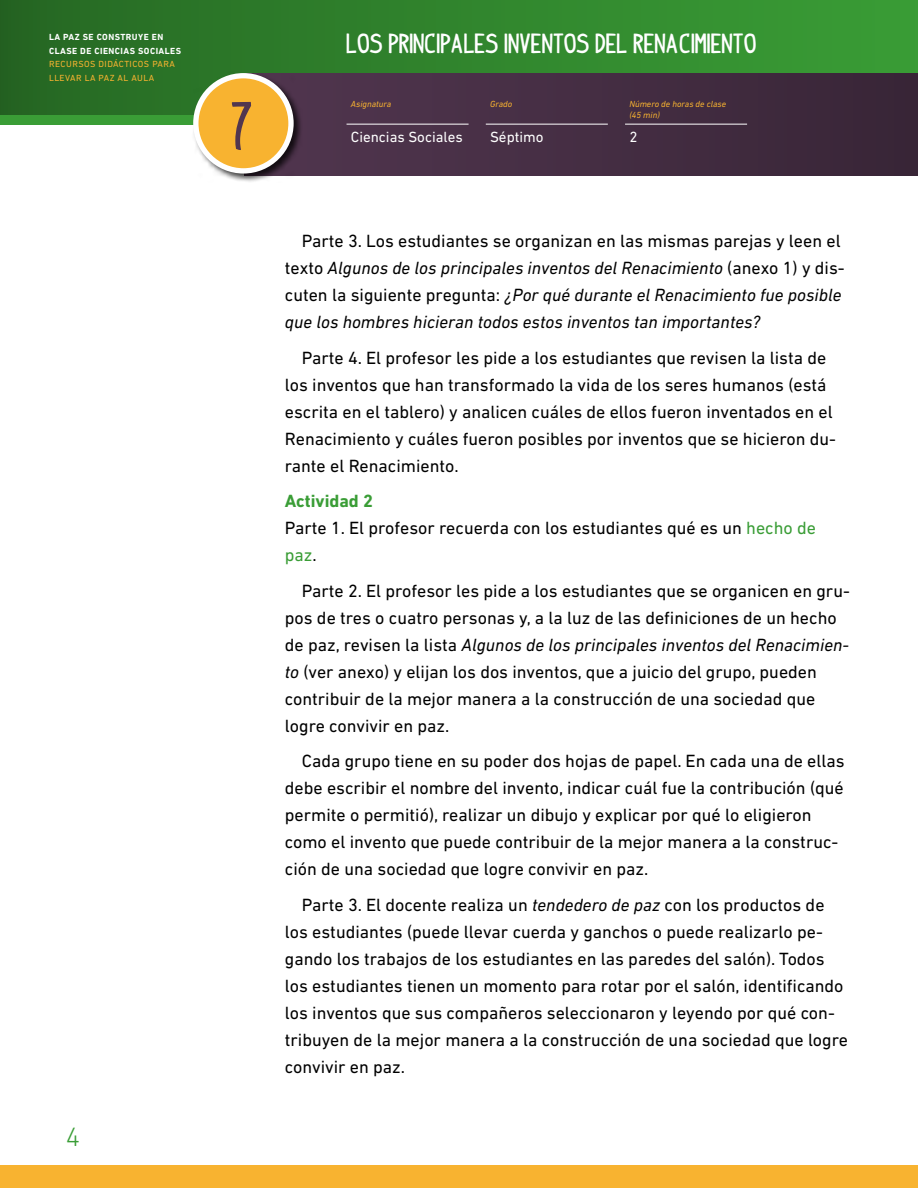
<style>
.page{position:relative;width:918px;height:1188px;background:#fff}
.page>*{position:absolute;margin:0;border:0;box-sizing:border-box;transform-origin:0 0}
.t1{font:700 51.9px "indypimp";color:#51364f}
.t2{font:300 27px "DIN Next LT Pro";color:#3a9d36}
.t3{font:700 21.3px "indypimp";color:#fff}
.P2{font:18px/27px "DIN Next LT Pro";color:#000}
.P2-2{font:italic 18px/27px "DIN Next LT Pro";color:#000}
.P1{font:18px/27px "DIN Next LT Pro";color:#000}
.t2-2{font:700 18px "DIN Next LT Pro";color:#3a9d36}
.t4{font:15px "DIN Next LT Pro";color:#fff}
.t5{font:italic 9px/10.8px "DIN Next LT Pro";color:#f8b330}
.t6{font:700 9px/13.5px "DIN Next LT Pro";letter-spacing:.05em;color:#fff}
.t7{font:9px/13.5px "DIN Next LT Pro";letter-spacing:.05em;color:#f8b330}
.s1{font-style:normal}
.s2{color:#3a9d36}
.s3{font-style:italic}
</style>
<div class="page">
<div style="left:0;top:0;width:918px;height:115px;background:linear-gradient(to right,#266823,#3a9f36)"></div>
<div style="left:0;top:1165px;width:918px;height:23px;background:#f8b330"></div>
<div style="left:243px;top:73px;width:675px;height:102px;background:#442d42"></div>
<hr style="left:347px;top:124px;width:122px;height:1px;background:#fff">
<hr style="left:486px;top:124px;width:122px;height:1px;background:#fff">
<hr style="left:625px;top:124px;width:122px;height:1px;background:#fff">
<div style="left:192px;top:71px;width:111px;height:112px;background:#000;opacity:.75"></div>
<div style="left:196px;top:76px;width:95px;height:95px;background:#f8b330;border-radius:50%"></div>
<div style="left:193px;top:73px;width:101px;height:101px;border:5px solid #fff;border-radius:50%"></div>
<p class="t6" style="left:49px;top:31px;width:134px">LA PAZ SE CONSTRUYE EN<br>CLASE DE CIENCIAS SOCIALES</p>
<p class="t7" style="left:49px;top:58px;width:127px">RECURSOS DIDÁCTICOS PARA<br>LLEVAR LA PAZ AL AULA</p>
<h2 class="t2" style="left:66px;top:1121px;width:16px">4</h2>
<h1 class="t1" style="left:232px;top:102px;width:25px">7</h1>
<p class="t3" style="left:347px;top:33px;width:411px">LOS PRINCIPALES INVENTOS DEL RENACIMIENTO</p>
<p class="t5" style="left:351px;top:99px;width:42px">Asignatura</p>
<p class="t4" style="left:351px;top:128px;width:113px">Ciencias Sociales</p>
<p class="t5" style="left:490px;top:99px;width:24px">Grado</p>
<p class="t4" style="left:490px;top:128px;width:55px">Séptimo</p>
<p class="t5" style="left:629px;top:99px;width:98px">Número de horas de clase (45 min)</p>
<p class="t4" style="left:629px;top:128px;width:10px">2</p>
<p class="P2-2" style="left:285px;top:228px;width:561px;text-indent:17px"><span class="s1">Parte 3. Los estudiantes se organizan en las mismas parejas y leen el texto</span> Algunos de los principales inventos del Renacimiento <span class="s1">(anexo 1) y dis&shy;cuten la siguiente pregunta:</span> ¿Por qué durante el Renacimiento fue posible que los hombres hicieran todos estos inventos tan importantes?</p>
<p class="P2" style="left:285px;top:344px;width:553px;text-indent:17px">Parte 4. El profesor les pide a los estudiantes que revisen la lista de los inventos que han transformado la vida de los seres humanos (está escrita en el tablero) y analicen cuáles de ellos fueron inventados en el Renacimiento y cuáles fueron posibles por inventos que se hicieron du&shy;rante el Renacimiento.</p>
<p class="t2-2" style="left:285px;top:491px;width:90px">Actividad 2</p>
<p class="P1" style="left:285px;top:515px;width:533px">Parte 1. El profesor recuerda con los estudiantes qué es un <span class="s2">hecho de paz</span>.</p>
<p class="P2" style="left:285px;top:577px;width:567px;text-indent:17px">Parte 2. El profesor les pide a los estudiantes que se organicen en gru&shy;pos de tres o cuatro personas y, a la luz de las definiciones de un hecho de paz, revisen la lista <span class="s3">Algunos de los principales inventos del Renacimien&shy;to</span> (ver anexo) y elijan los dos inventos, que a juicio del grupo, pueden contribuir de la mejor manera a la construcción de una sociedad que logre convivir en paz.</p>
<p class="P2" style="left:285px;top:748px;width:561px;text-indent:17px">Cada grupo tiene en su poder dos hojas de papel. En cada una de ellas debe escribir el nombre del invento, indicar cuál fue la contribución (qué permite o permitió), realizar un dibujo y explicar por qué lo eligieron como el invento que puede contribuir de la mejor manera a la construc&shy;ción de una sociedad que logre convivir en paz.</p>
<p class="P2" style="left:285px;top:891px;width:565px;text-indent:17px">Parte 3. El docente realiza un <span class="s3">tendedero de paz</span> con los productos de los estudiantes (puede llevar cuerda y ganchos o puede realizarlo pe&shy;gando los trabajos de los estudiantes en las paredes del salón). Todos los estudiantes tienen un momento para rotar por el salón, identificando los inventos que sus compañeros seleccionaron y leyendo por qué con&shy;tribuyen de la mejor manera a la construcción de una sociedad que logre convivir en paz.</p>
</div>
